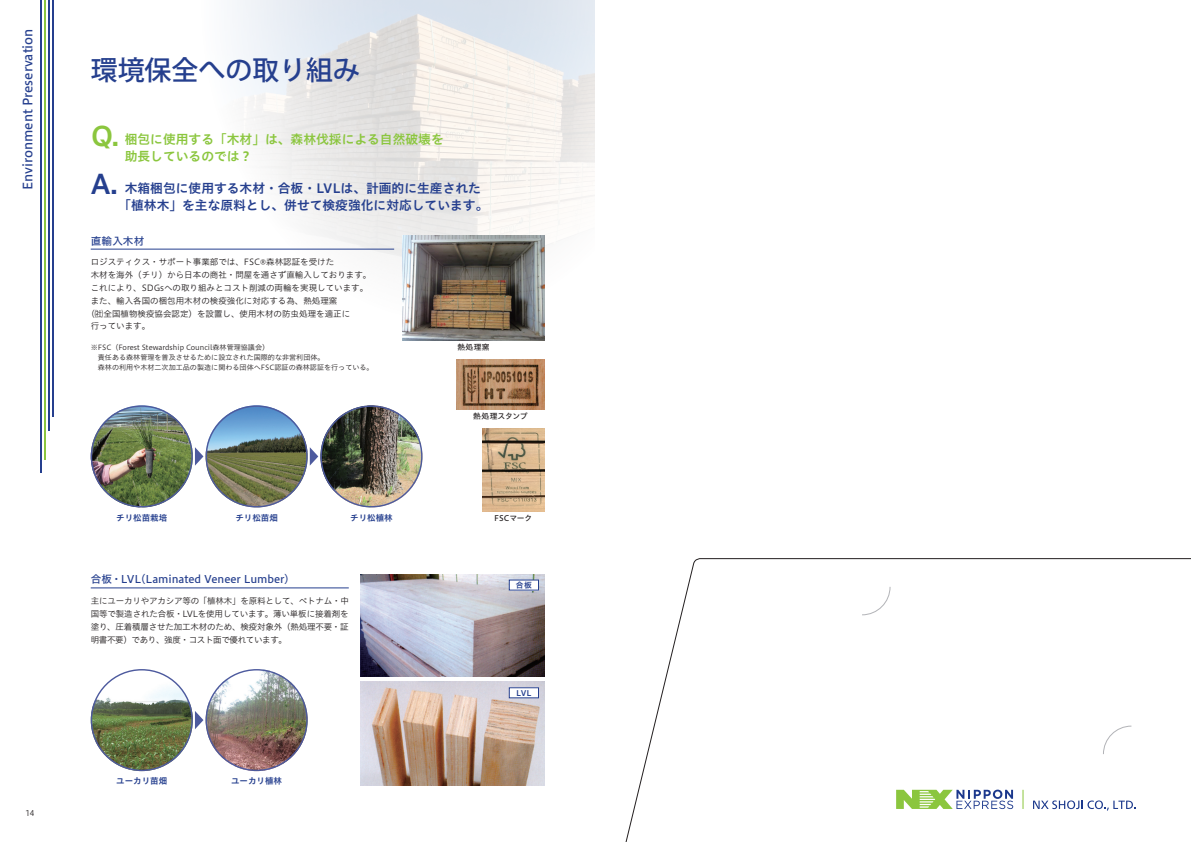
<style>
.page{position:relative;width:1191px;height:842px;background:#fff}
.page>*{position:absolute;margin:0;border:0;box-sizing:border-box;transform-origin:0 0}
.t1{font:500 26.9px "Koz Go Pro";color:#253f8e}
.t2{font:26.9px "Hiragino UD Sans Std W6";color:#8bc63e}
.t3{font:26.9px "Hiragino UD Sans Std W6";color:#253f8e}
.t4{font:12.8px/17px "Hiragino UD Sans Std W6";color:#253f8e;text-align:center}
.t5{font:12.8px/17px "Hiragino UD Sans Std W6";color:#8bc63e}
.t6{font:12.8px "Hiragino UD Sans Std W5";color:#253f8e}
.t7{font:10.6px "Hiragino UD Sans Std W5";color:#253f8e}
.t8{font:8.5px/12.8px "Hiragino UD Sans Std W3";color:#231f20;text-align:justify}
.t9{font:8.5px "Hiragino UD Sans Std W6";color:#253f8e}
.t10{font:7.8px "Hiragino UD Sans Std W5";letter-spacing:.015em;color:#231f20}
.t11{font:7.8px "Hiragino UD Sans Std W5";letter-spacing:-.005em;color:#231f20}
.t12{font:7.8px "Hiragino UD Sans Std W6";color:#253f8e}
.t13{font:7.8px "Hiragino UD Sans Std W3";color:#231f20}
.t14{font:7.1px "Hiragino UD Sans Std W3";color:#231f20}
</style>
<div class="page">
<img style="left:198px;top:0;width:397px;height:324px">
<hr style="left:40px;top:0;width:2px;height:473px;background:#253f8e">
<hr style="left:44px;top:0;width:2px;height:459px;background:#8bc63e">
<hr style="left:48px;top:0;width:2px;height:431px;background:#253f8e">
<hr style="left:52px;top:0;width:2px;height:417px;background:#253f8e">
<hr style="left:91px;top:249px;width:303px;height:1px;background:#253f8e">
<hr style="left:91px;top:587px;width:258px;height:1px;background:#253f8e">
<img style="left:360px;top:574px;width:184px;height:102px">
<img style="left:360px;top:682px;width:184px;height:103px">
<img style="left:91px;top:405px;width:102px;height:102px;border-radius:51px">
<svg style="left:195px;top:447px;width:8px;height:19px"></svg>
<img style="left:91px;top:669px;width:102px;height:102px;border-radius:51px">
<svg style="left:195px;top:711px;width:8px;height:18px"></svg>
<img style="left:206px;top:405px;width:102px;height:102px;border-radius:51px">
<svg style="left:310px;top:447px;width:8px;height:19px"></svg>
<img style="left:206px;top:669px;width:102px;height:102px;border-radius:51px">
<img style="left:320px;top:405px;width:102px;height:102px;border-radius:51px">
<img style="left:403px;top:235px;width:141px;height:105px">
<img style="left:456px;top:359px;width:88px;height:51px">
<img style="left:482px;top:429px;width:62px;height:82px">
<div style="left:509px;top:580px;width:29px;height:10px;background:#fff"></div>
<div style="left:509px;top:688px;width:29px;height:10px;background:#fff"></div>
<div style="left:509px;top:687px;width:30px;height:11px;border:1px solid #253f8e"></div>
<svg style="left:625px;top:558px;width:566px;height:284px"></svg>
<div style="left:867px;top:592px;width:258px;height:156px;background:#fff;border-radius:5px"></div>
<svg style="left:861px;top:586px;width:29px;height:29px"></svg>
<svg style="left:1102px;top:725px;width:30px;height:30px"></svg>
<svg style="left:1033px;top:800px;width:102px;height:10px"></svg>
<svg style="left:896px;top:790px;width:117px;height:19px"></svg>
<svg style="left:1022px;top:790px;width:1px;height:19px"></svg>
<h2 class="t6" style="left:18px;top:190px;width:164px;rotate:-90deg">Environment Preservation</h2>
<p class="t13" style="left:26px;top:807px;width:11px">14</p>
<h1 class="t1" style="left:91px;top:53px;width:271px">環境保全への取り組み</h1>
<h1 class="t2" style="left:91px;top:115px;width:30px">Q.</h1>
<h2 class="t5" style="left:125px;top:130px;width:320px">梱包に使用する「木材」は、森林伐採による⾃ 然破壊を助⻑しているのでは？</h2>
<h1 class="t3" style="left:91px;top:163px;width:28px">A.</h1>
<h2 class="t4" style="left:118px;top:179px;width:371px">木箱梱包に使用する木材・合板・LVLは、計画的に生産された「植林木」を主な原料とし、併せて検疫強化に対応しています。</h2>
<p class="t7" style="left:91px;top:233px;width:55px">直輸入木材</p>
<p class="t8" style="left:91px;top:255px;width:245px">ロジスティクス・サポート事業部では、FSC®森林認証を受けた</p>
<p class="t8" style="left:91px;top:268px;width:282px">木材を海外（チリ）から日本の商社・問屋を通さず直輸入しております。</p>
<p class="t8" style="left:91px;top:281px;width:279px">これにより、SDGsへの取り組みとコスト削減の両輪を実現しています。</p>
<p class="t8" style="left:91px;top:294px;width:248px">また、輸入各国の梱包用木材の検疫強化に対応する為、熱処理窯</p>
<p class="t8" style="left:86px;top:306px;width:265px">（㈳全国植物検疫協会認定）を設置し、使用木材の防虫処理を適正に</p>
<p class="t8" style="left:91px;top:319px;width:61px">行っています。</p>
<p class="t14" style="left:91px;top:342px;width:180px">※FSC（Forest Stewardship Council森林管理協議会）</p>
<p class="t14" style="left:91px;top:352px;width:235px">　責任ある森林管理を普及させるために設立された国際的な非営利団体。</p>
<p class="t14" style="left:98px;top:362px;width:277px">森林の利用や木材二次加工品の製造に関わる団体へFSC認証の森林認証を行っている。</p>
<p class="t9" style="left:116px;top:511px;width:53px">チリ松苗栽培</p>
<p class="t9" style="left:235px;top:511px;width:44px">チリ松苗畑</p>
<p class="t7" style="left:91px;top:571px;width:200px">合板・LVL(Laminated Veneer Lumber)</p>
<p class="t9" style="left:350px;top:511px;width:44px">チリ松植林</p>
<p class="t8" style="left:91px;top:594px;width:260px">主にユーカリやアカシア等の「植林木」を原料として、ベトナム・中国等で製造された合板・LVLを使用しています。薄い単板に接着剤を塗り、圧着積層させた加工木材のため、検疫対象外（熱処理不要・証明書不要）であり、強度・コスト面で優れています。</p>
<p class="t9" style="left:116px;top:774px;width:53px">ユーカリ苗畑</p>
<p class="t9" style="left:231px;top:774px;width:53px">ユーカリ植林</p>
<p class="t10" style="left:457px;top:341px;width:34px">熱処理窯</p>
<p class="t11" style="left:473px;top:410px;width:56px">熱処理スタンプ</p>
<p class="t10" style="left:494px;top:512px;width:39px">FSCマーク</p>
<p class="t12" style="left:516px;top:579px;width:17px">合板</p>
<p class="t12" style="left:516px;top:687px;width:17px">LVL</p>
</div>
